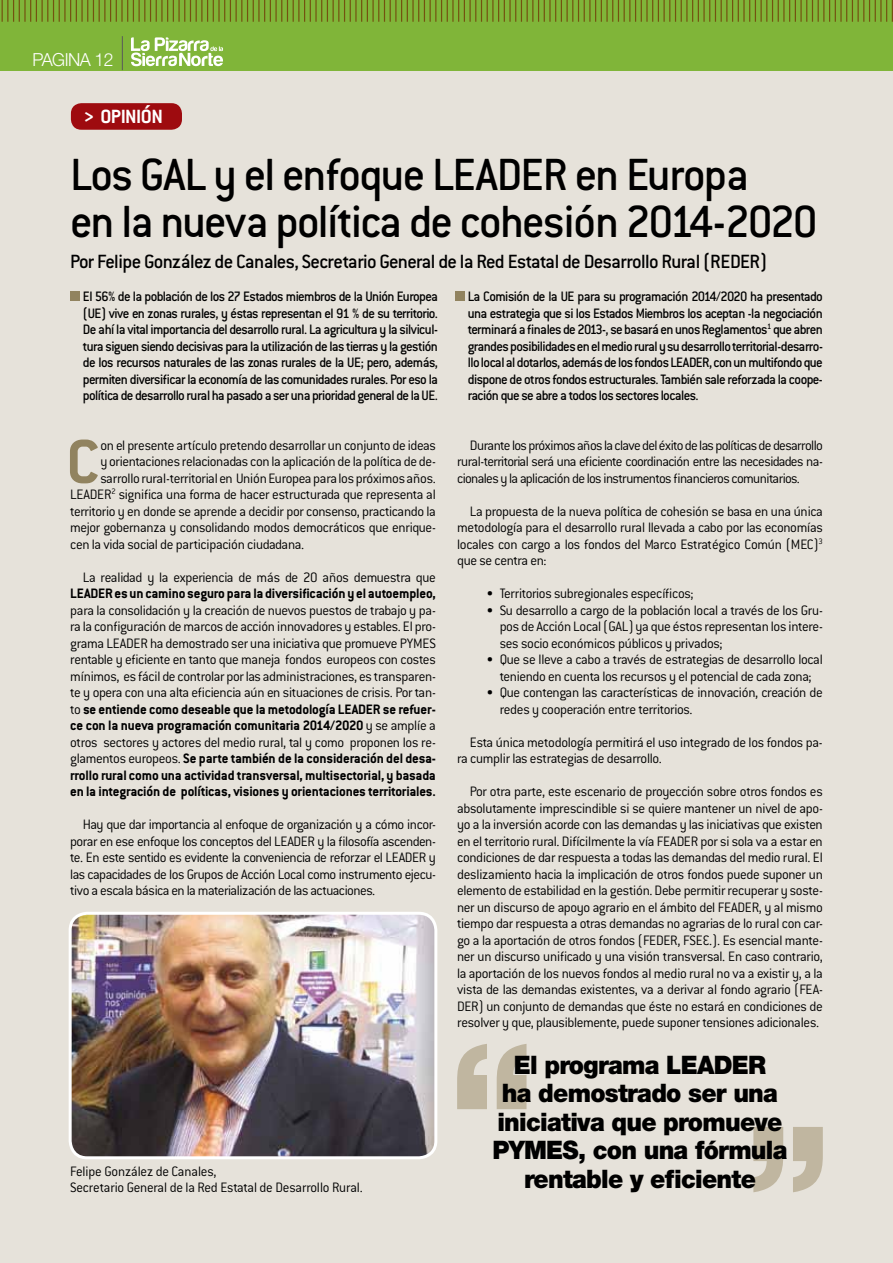
<style>
.page{position:relative;width:893px;height:1263px;background:#e6e2da}
.page>*{position:absolute;margin:0;border:0;box-sizing:border-box;transform-origin:0 0}
.t1{font:700 67.5px "Conduit ITC";color:#91835f}
.t2{font:500 49.5px/46.5px "Conduit ITC";letter-spacing:-.035em;color:#000}
.t3{font:900 25.5px/28.5px "Helvetica Neue";letter-spacing:-.03em;color:#000;text-align:center;scale:.95 1}
.t4{font:500 21px "Conduit ITC";letter-spacing:-.035em;color:#000}
.t5{font:700 21px "Conduit ITC";letter-spacing:-.025em;color:#fff}
.t6{font:300 18px "Helvetica Neue";letter-spacing:-.03em;color:#fff}
.t7{font:300 15px/16.5px "Conduit ITC";letter-spacing:-.025em;color:#000;text-align:justify}
.t8{font:500 15px/16.5px "Conduit ITC";letter-spacing:-.045em;color:#000;text-align:justify;scale:.96 1}
.t9{font:700 15px "Conduit ITC";letter-spacing:-.01em;color:#000}
.s1{font-weight:700}
</style>
<div class="page">
<div style="left:0;top:0;width:893px;height:70px;background:#80b539"></div>
<hr style="left:122px;top:36px;width:1px;height:34px;background:#58595b">
<svg style="left:131px;top:37px;width:92px;height:29px"></svg>
<svg style="left:1px;top:0;width:892px;height:22px"></svg>
<div style="left:71px;top:103px;width:111px;height:27px;background:#9e0b0f;border-radius:10px"></div>
<div style="left:70px;top:291px;width:10px;height:10px;background:#91835f"></div>
<div style="left:455px;top:291px;width:10px;height:10px;background:#91835f"></div>
<svg style="left:457px;top:1044px;width:69px;height:65px"></svg>
<svg style="left:753px;top:1127px;width:70px;height:65px"></svg>
<img style="left:70px;top:913px;width:366px;height:245px">
<div style="left:69px;top:912px;width:368px;height:247px;border:3px solid #fff;border-radius:17px"></div>
<p class="t6" style="left:33px;top:48px;width:82px">PAGINA 12</p>
<h3 class="t5" style="left:84px;top:104px;width:81px">&gt; OPINIÓN</h3>
<h2 class="t2" style="left:70px;top:151px;width:385px">Los GAL y el enfoque leader</h2>
<h2 class="t2" style="left:70px;top:151px;width:749px;text-indent:505px">en Europa<br>en la nueva política de cohesión 2014-2020</h2>
<h3 class="t4" style="left:70px;top:250px;width:699px">Por Felipe González de Canales, Secretario General de la Red Estatal de Desarrollo Rural (REDER)</h3>
<p class="t8" style="left:83px;top:288px;width:371px">El 56% de la población de los 27 Estados miembros de la Unión Europea (UE) vive en zonas rurales, y éstas representan el 91 % de su territorio.<br>De ahí la vital importancia del desarrollo rural. La agricultura y la silvicul&shy;tura siguen siendo decisivas para la utilización de las tierras y la gestión de los recursos naturales de las zonas rurales de la UE; pero, además, permiten diversificar la economía de las comunidades rurales. Por eso la política de desarrollo rural ha pasado a ser una prioridad general de la UE.</p>
<p class="t8" style="left:468px;top:288px;width:371px">La Comisión de la UE para su programación 2014/2020 ha presentado una estrategia que si los Estados Miembros los aceptan -la negociación terminará a finales de 2013-, se basará en unos Reglamentos<sup>1</sup> que abren grandes posibilidades en el medio rural y su desarrollo territorial-desarro&shy;llo local al dotarlos, además de los fondos LEADER, con un multifondo que dispone de otros fondos estructurales. También sale reforzada la coope&shy;ración que se abre a todos los sectores locales.</p>
<h1 class="t1" style="left:66px;top:422px;width:34px">C</h1>
<p class="t7" style="left:100px;top:437px;width:337px">on el presente artículo pretendo desarrollar un conjunto de ideas</p>
<p class="t7" style="left:100px;top:453px;width:337px">y orientaciones relacionadas con la aplicación de la política de de-</p>
<p class="t7" style="left:100px;top:470px;width:337px">sarrollo rural-territorial en Unión Europea para los próximos años.</p>
<p class="t7" style="left:70px;top:486px;width:367px">LEADER<sup>2</sup> significa una forma de hacer estructurada que representa al</p>
<p class="t7" style="left:70px;top:503px;width:367px">territorio y en donde se aprende a decidir por consenso, practicando la</p>
<p class="t7" style="left:70px;top:519px;width:367px">mejor gobernanza y consolidando modos democráticos que enrique-</p>
<p class="t7" style="left:70px;top:536px;width:236px">cen la vida social de participación ciudadana.</p>
<p class="t7" style="left:83px;top:569px;width:354px">La realidad y la experiencia de más de 20 años demuestra que</p>
<p class="t9" style="left:70px;top:585px;width:367px">LEADER es un camino seguro para la diversificación y el autoempleo,</p>
<p class="t7" style="left:70px;top:602px;width:367px">para la consolidación y la creación de nuevos puestos de trabajo y pa&shy;ra la configuración de marcos de acción innovadores y estables. El pro&shy;grama LEADER ha demostrado ser una iniciativa que promueve PYMES rentable y eficiente en tanto que maneja fondos europeos con costes mínimos, es fácil de controlar por las administraciones, es transparen&shy;te y opera con una alta eficiencia aún en situaciones de crisis. Por tan&shy;to <span class="s1">se entiende como deseable que la metodología LEADER se refuer&shy;ce con la nueva programación comunitaria 2014/2020</span> y se amplíe a otros sectores y actores del medio rural, tal y como proponen los re&shy;glamentos europeos. <span class="s1">Se parte también de la consideración del desa&shy;rrollo rural como una actividad transversal, multisectorial, y basada en la integración de políticas, visiones y orientaciones territoriales.</span></p>
<p class="t7" style="left:70px;top:816px;width:367px;text-indent:13px">Hay que dar importancia al enfoque de organización y a cómo incor&shy;porar en ese enfoque los conceptos del LEADER y la filosofía ascenden&shy;te. En este sentido es evidente la conveniencia de reforzar el LEADER y las capacidades de los Grupos de Acción Local como instrumento ejecu&shy;tivo a escala básica en la materialización de las actuaciones.</p>
<p class="t7" style="left:70px;top:1163px;width:294px">Felipe González de Canales,<br>Secretario General de la Red Estatal de Desarrollo Rural.</p>
<p class="t7" style="left:457px;top:437px;width:367px;text-indent:13px">Durante los próximos años la clave del éxito de las políticas de desarrollo rural-territorial será una eficiente coordinación entre las necesidades na&shy;cionales y la aplicación de los instrumentos financieros comunitarios.</p>
<p class="t7" style="left:457px;top:503px;width:367px;text-indent:13px">La propuesta de la nueva política de cohesión se basa en una única metodología para el desarrollo rural llevada a cabo por las economías locales con cargo a los fondos del Marco Estratégico Común (MEC)<sup>3 </sup>que se centra en:</p>
<p class="t7" style="left:487px;top:585px;width:208px">• Territorios subregionales específicos;</p>
<p class="t7" style="left:500px;top:602px;width:325px;text-indent:-13px">• Su desarrollo a cargo de la población local a través de los Gru&shy;pos de Acción Local (GAL) ya que éstos representan los intere&shy;ses socio económicos públicos y privados;</p>
<p class="t7" style="left:487px;top:651px;width:337px;text-align:center">• Que se lleve a cabo a través de estrategias de desarrollo local teniendo en cuenta los recursos y el potencial de cada zona;</p>
<p class="t7" style="left:500px;top:684px;width:325px;text-indent:-13px">• Que contengan las características de innovación, creación de redes y cooperación entre territorios.</p>
<p class="t7" style="left:457px;top:734px;width:367px;text-indent:13px">Esta única metodología permitirá el uso integrado de los fondos pa&shy;ra cumplir las estrategias de desarrollo.</p>
<p class="t7" style="left:457px;top:783px;width:367px;text-indent:13px">Por otra parte, este escenario de proyección sobre otros fondos es absolutamente imprescindible si se quiere mantener un nivel de apo&shy;yo a la inversión acorde con las demandas y las iniciativas que existen en el territorio rural. Difícilmente la vía FEADER por si sola va a estar en condiciones de dar respuesta a todas las demandas del medio rural. El deslizamiento hacia la implicación de otros fondos puede suponer un elemento de estabilidad en la gestión. Debe permitir recuperar y soste&shy;ner un discurso de apoyo agrario en el ámbito del FEADER, y al mismo tiempo dar respuesta a otras demandas no agrarias de lo rural con car&shy;go a la aportación de otros fondos (FEDER, FSE….). Es esencial mante&shy;ner un discurso unificado y una visión transversal. En caso contrario, la aportación de los nuevos fondos al medio rural no va a existir y, a la vista de las demandas existentes, va a derivar al fondo agrario (FEA-DER) un conjunto de demandas que éste no estará en condiciones de resolver y que, plausiblemente, puede suponer tensiones adicionales.</p>
<h3 class="t3" style="left:492px;top:1050px;width:312px">El programa LEADER<br>ha demostrado ser una iniciativa que promueve<br>PYMES, con una fórmula rentable y eficiente</h3>
</div>
